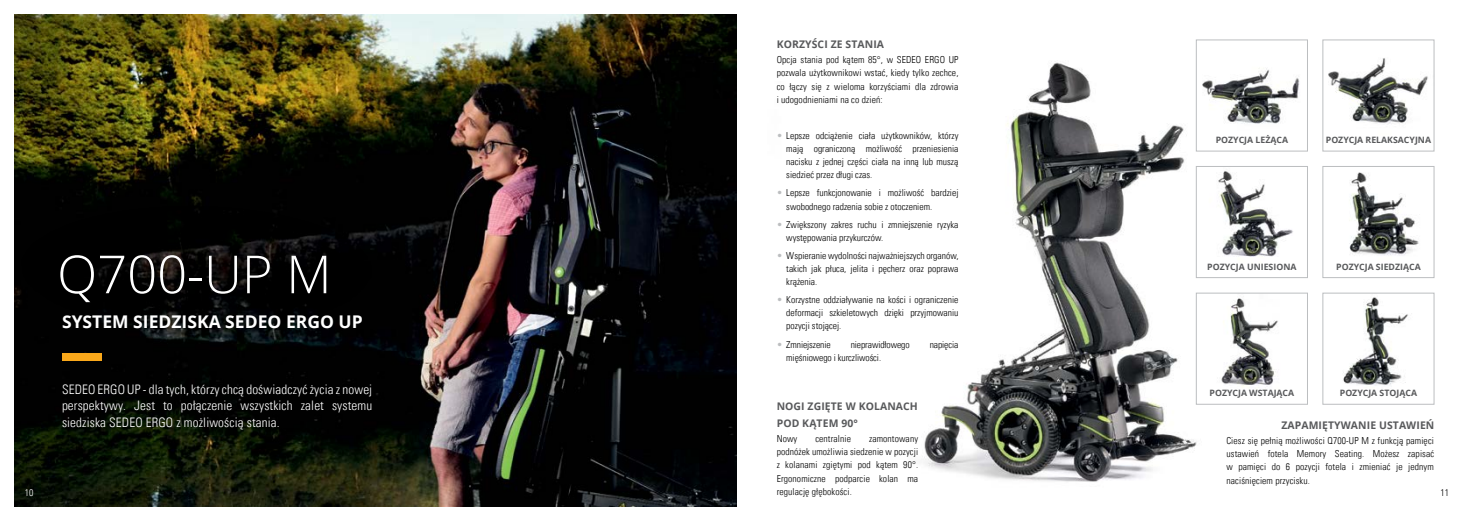
<style>
.page{position:relative;width:1474px;height:521px;background:#fff}
.page>*{position:absolute;margin:0;border:0;box-sizing:border-box;transform-origin:0 0}
.t1{font:300 52.5px "Open Sans";color:#fff}
.t2{font:700 17.5px "Open Sans";color:#fff}
.t3{font:13.12px/16.6px "Univers Com 47 Light Cond";letter-spacing:.01em;color:#fff;text-align:justify}
.t4{font:700 10.5px/16.6px "Open Sans";letter-spacing:.01em;color:#58595b}
.t5{font:9.62px/13.1px "Univers Com 47 Light Cond";color:#000;text-align:justify}
.t6{font:9.62px "Univers Com 47 Light Cond";color:#fff}
.t7{font:700 8.75px "Open Sans";color:#58595b}
.s1{color:#bcbec0}
</style>
<div class="page">
<img style="left:15px;top:15px;width:722px;height:491px">
<img style="left:923px;top:39px;width:324px;height:443px">
<svg style="left:19px;top:204px;width:356px;height:130px;background:#030303"></svg>
<div style="left:1196px;top:166px;width:111px;height:112px;background:#fff"></div>
<img style="left:1218px;top:171px;width:75px;height:86px">
<div style="left:1196px;top:166px;width:111px;height:112px;border:1px solid #bcbec0"></div>
<img style="left:1328px;top:58px;width:100px;height:67px">
<div style="left:1322px;top:40px;width:112px;height:111px;border:1px solid #bcbec0"></div>
<div style="left:1196px;top:40px;width:111px;height:111px;background:#fff"></div>
<img style="left:1202px;top:68px;width:98px;height:56px">
<div style="left:1196px;top:40px;width:111px;height:111px;border:1px solid #bcbec0"></div>
<img style="left:1349px;top:172px;width:70px;height:84px">
<div style="left:1322px;top:166px;width:112px;height:112px;border:1px solid #bcbec0"></div>
<div style="left:1196px;top:293px;width:111px;height:111px;background:#fff"></div>
<img style="left:1221px;top:298px;width:57px;height:89px">
<div style="left:1196px;top:293px;width:111px;height:111px;border:1px solid #bcbec0"></div>
<img style="left:1343px;top:297px;width:65px;height:89px">
<div style="left:1322px;top:293px;width:112px;height:111px;border:1px solid #bcbec0"></div>
<div style="left:62px;top:353px;width:40px;height:8px;background:#faa81a"></div>
<h1 class="t1" style="left:57px;top:238px;width:276px">Q700-UP M</h1>
<h2 class="t2" style="left:62px;top:309px;width:302px">SYSTEM SIEDZISKA SEDEO ERGO UP</h2>
<p class="t4" style="left:776px;top:35px;width:109px">KORZYŚCI ZE STANIA</p>
<p class="t5" style="left:776px;top:53px;width:183px">Opcja stania pod kątem 85°, w SEDEO ERGO UP pozwala użytkownikowi wstać, kiedy tylko zechce, co łączy się z wieloma korzyściami dla zdrowia i udogodnieniami na co dzień:</p>
<p class="t5" style="left:786px;top:129px;width:174px;text-indent:-10px"><span class="s1">•</span> Lepsze odciążenie ciała użytkowników, którzy mają ograniczoną możliwość przeniesienia nacisku z jednej części ciała na inną lub muszą siedzieć przez długi czas.</p>
<p class="t5" style="left:786px;top:186px;width:174px;text-indent:-10px"><span class="s1">•</span> Lepsze funkcjonowanie i możliwość bardziej swobodnego radzenia sobie z otoczeniem.</p>
<p class="t5" style="left:786px;top:218px;width:174px;text-indent:-10px"><span class="s1">•</span> Zwiększony zakres ruchu i zmniejszenie ryzyka występowania przykurczów.</p>
<p class="t5" style="left:786px;top:249px;width:174px;text-indent:-10px"><span class="s1">•</span> Wspieranie wydolności najważniejszych organów, takich jak płuca, jelita i pęcherz oraz poprawa krążenia.</p>
<p class="t5" style="left:786px;top:293px;width:174px;text-indent:-10px"><span class="s1">•</span> Korzystne oddziaływanie na kości i ograniczenie deformacji szkieletowych dzięki przyjmowaniu pozycji stojącej.</p>
<p class="t5" style="left:776px;top:338px;width:55px"><span class="s1">•</span> Zmniejszenie</p>
<p class="t5" style="left:850px;top:338px;width:61px">nieprawidłowego</p>
<p class="t5" style="left:929px;top:338px;width:30px">napięcia</p>
<p class="t5" style="left:786px;top:351px;width:96px">mięśniowego i kurczliwości.</p>
<p class="t7" style="left:1215px;top:134px;width:74px">POZYCJA LEŻĄCA</p>
<p class="t7" style="left:1325px;top:134px;width:107px">POZYCJA RELAKSACYJNA</p>
<p class="t7" style="left:1207px;top:260px;width:91px">POZYCJA UNIESIONA</p>
<p class="t7" style="left:1336px;top:260px;width:86px">POZYCJA SIEDZIĄCA</p>
<h3 class="t3" style="left:62px;top:381px;width:312px">SEDEO ERGO UP - dla tych, którzy chcą doświadczyć życia z nowej perspektywy. Jest to połączenie wszystkich zalet systemu siedziska SEDEO ERGO z możliwością stania.</h3>
<p class="t7" style="left:1209px;top:387px;width:86px">POZYCJA WSTAJĄCA</p>
<p class="t7" style="left:1339px;top:387px;width:79px">POZYCJA STOJĄCA</p>
<p class="t4" style="left:776px;top:397px;width:143px">NOGI ZGIĘTE W KOLANACH<br>POD KĄTEM 90°</p>
<p class="t5" style="left:776px;top:432px;width:22px">Nowy</p>
<p class="t5" style="left:815px;top:432px;width:37px">centralnie</p>
<p class="t4" style="left:1281px;top:416px;width:154px">ZAPAMIĘTYWANIE USTAWIEŃ</p>
<p class="t5" style="left:1226px;top:434px;width:209px">Ciesz się pełnią możliwości Q700-UP M z funkcją pamięci ustawień fotela Memory Seating. Możesz zapisać w pamięci do 6 pozycji fotela i zmieniać je jednym naciśnięciem przycisku.</p>
<p class="t5" style="left:776px;top:432px;width:143px;text-indent:92px">zamontowany podnóżek umożliwia siedzenie w pozycji z kolanami zgiętymi pod kątem 90°.<br>Ergonomiczne podparcie kolan ma regulację głębokości.</p>
<p class="t6" style="left:25px;top:486px;width:10px">10</p>
<p class="t5" style="left:1440px;top:486px;width:10px">11</p>
</div>
